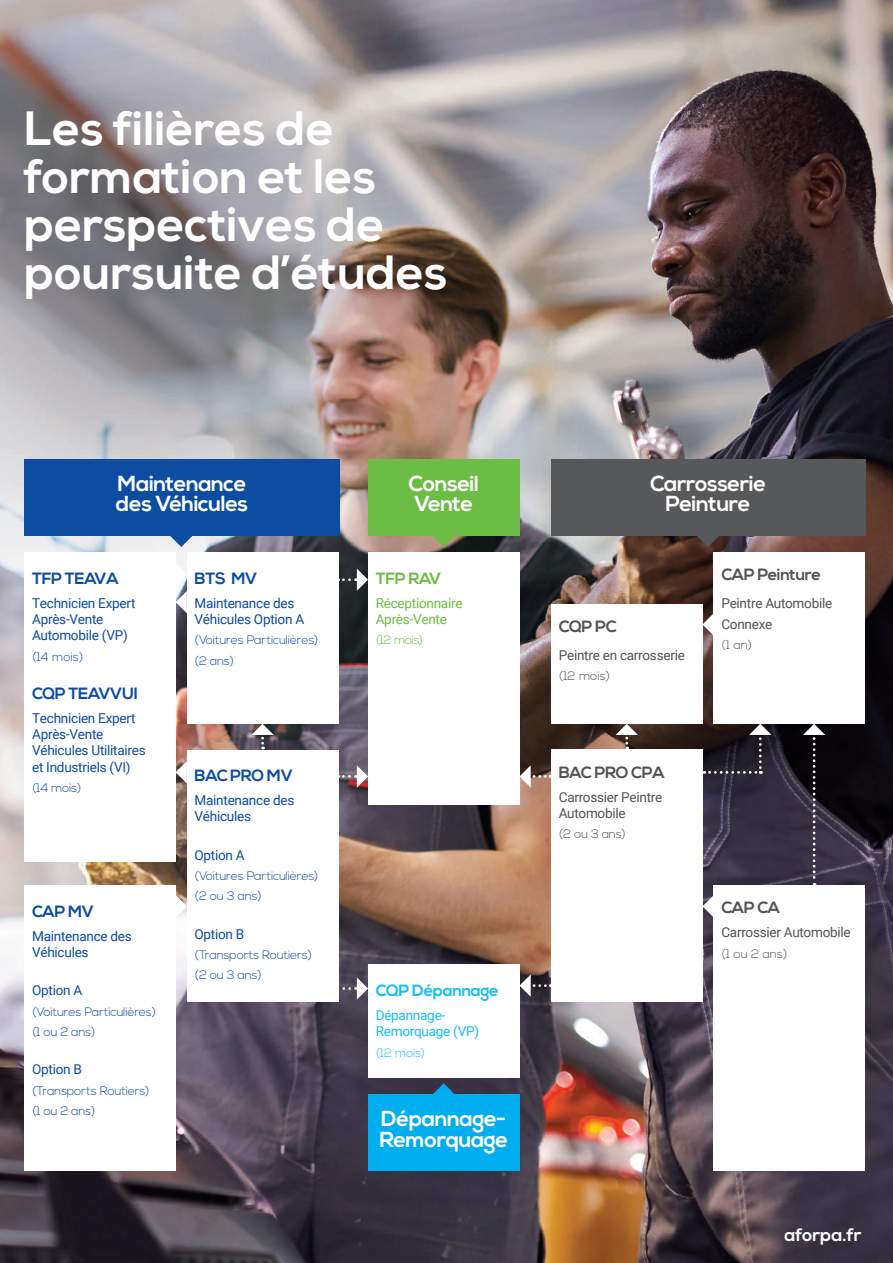
<style>
.page{position:relative;width:893px;height:1263px;background:#fff}
.page>*{position:absolute;margin:0;border:0;box-sizing:border-box;transform-origin:0 0}
.t1{font:700 48px/48px "Nexa";color:#fff}
.t2{font:700 21.75px/20.4px "Nexa";letter-spacing:-.02em;color:#fff}
.t3{font:700 18px "Nexa";color:#fff}
.t4{font:700 16.35px "Nexa";letter-spacing:-.02em;color:#0d4da1}
.t5{font:700 16.35px "Nexa";letter-spacing:-.02em;color:#535355}
.t6{font:700 16.35px "Nexa";letter-spacing:-.02em;color:#15c0f2}
.t7{font:700 16.35px "Nexa";letter-spacing:-.02em;color:#6cbd45}
.t8{font:13.65px/16.4px "Roboto";letter-spacing:-.02em;color:#0d4da1}
.t9{font:13.65px/16.4px "Roboto";letter-spacing:-.02em;color:#535355}
.t10{font:13.65px/16.4px "Roboto";letter-spacing:-.02em;color:#6cbd45}
.t11{font:13.65px/16.4px "Roboto";letter-spacing:-.02em;color:#15c0f2}
.t12{font:300 12.15px/20.4px "Nexa";letter-spacing:-.02em;color:#0d4da1}
.t13{font:300 12.15px "Nexa";color:#535355}
.t14{font:300 12.15px "Nexa";letter-spacing:-.04em;color:#6cbd45}
.t15{font:300 12.15px "Nexa";letter-spacing:-.02em;color:#15c0f2}
</style>
<div class="page">
<img style="left:0;top:0;width:893px;height:1263px">
<div style="left:24px;top:552px;width:152px;height:310px;background:#fff"></div>
<div style="left:24px;top:886px;width:152px;height:285px;background:#fff"></div>
<div style="left:187px;top:552px;width:151px;height:172px;background:#fff"></div>
<div style="left:187px;top:750px;width:151px;height:251px;background:#fff"></div>
<div style="left:368px;top:552px;width:151px;height:253px;background:#fff"></div>
<div style="left:368px;top:965px;width:151px;height:113px;background:#fff"></div>
<div style="left:551px;top:604px;width:151px;height:120px;background:#fff"></div>
<div style="left:551px;top:750px;width:151px;height:252px;background:#fff"></div>
<div style="left:714px;top:886px;width:151px;height:285px;background:#fff"></div>
<div style="left:714px;top:552px;width:151px;height:172px;background:#fff"></div>
<div style="left:24px;top:459px;width:316px;height:77px;background:#0d4da1"></div>
<div style="left:368px;top:1094px;width:151px;height:77px;background:#00aeef"></div>
<div style="left:551px;top:459px;width:314px;height:77px;background:#57585a"></div>
<div style="left:368px;top:459px;width:151px;height:77px;background:#6cbd45"></div>
<svg style="left:176px;top:563px;width:11px;height:22px"></svg>
<svg style="left:170px;top:536px;width:22px;height:11px"></svg>
<svg style="left:433px;top:536px;width:22px;height:11px"></svg>
<svg style="left:433px;top:1083px;width:22px;height:11px"></svg>
<svg style="left:697px;top:536px;width:22px;height:11px"></svg>
<svg style="left:176px;top:895px;width:11px;height:22px"></svg>
<svg style="left:702px;top:613px;width:12px;height:23px"></svg>
<svg style="left:702px;top:895px;width:12px;height:22px"></svg>
<svg style="left:176px;top:591px;width:11px;height:22px"></svg>
<svg style="left:176px;top:761px;width:11px;height:22px"></svg>
<svg style="left:251px;top:724px;width:23px;height:25px"></svg>
<svg style="left:616px;top:724px;width:22px;height:25px"></svg>
<svg style="left:803px;top:724px;width:22px;height:162px;background:#36323d"></svg>
<svg style="left:338px;top:977px;width:30px;height:23px"></svg>
<svg style="left:338px;top:765px;width:30px;height:23px"></svg>
<svg style="left:338px;top:568px;width:30px;height:23px"></svg>
<svg style="left:519px;top:974px;width:32px;height:23px"></svg>
<svg style="left:519px;top:765px;width:32px;height:23px"></svg>
<svg style="left:704px;top:724px;width:67px;height:50px;background:#2d272e"></svg>
<h1 class="t1" style="left:24px;top:106px;width:425px">Les filières de formation et les perspectives de poursuite d’études</h1>
<h2 class="t2" style="left:116px;top:474px;width:134px">Maintenance des Véhicules</h2>
<p class="t4" style="left:32px;top:568px;width:88px">TFP TEAVA</p>
<p class="t8" style="left:32px;top:594px;width:105px">Technicien Expert<br>Après-Vente<br>Automobile (VP)</p>
<p class="t12" style="left:32px;top:647px;width:53px">(14 mois)</p>
<p class="t4" style="left:32px;top:684px;width:108px">CQP TEAVVUI</p>
<p class="t8" style="left:32px;top:709px;width:115px">Technicien Expert<br>Après-Vente<br>Véhicules Utilitaires et Industriels (VI)</p>
<p class="t12" style="left:32px;top:778px;width:51px">(14 mois)</p>
<p class="t4" style="left:32px;top:902px;width:64px">CAP MV</p>
<p class="t8" style="left:32px;top:927px;width:101px">Maintenance des<br>Véhicules</p>
<p class="t8" style="left:32px;top:982px;width:52px">Option A</p>
<p class="t12" style="left:32px;top:1002px;width:125px">(Voitures Particulières) (1 ou 2 ans)</p>
<p class="t8" style="left:32px;top:1061px;width:51px">Option B</p>
<p class="t12" style="left:32px;top:1081px;width:119px">(Transports Routiers) (1 ou 2 ans)</p>
<p class="t4" style="left:195px;top:568px;width:64px">BTS MV</p>
<p class="t8" style="left:195px;top:594px;width:111px">Maintenance des<br>Véhicules Option A</p>
<p class="t12" style="left:195px;top:630px;width:125px">(Voitures Particulières) (2 ans)</p>
<p class="t4" style="left:195px;top:766px;width:100px">BAC PRO MV</p>
<p class="t8" style="left:195px;top:791px;width:101px">Maintenance des<br>Véhicules</p>
<p class="t8" style="left:195px;top:846px;width:52px">Option A</p>
<p class="t12" style="left:195px;top:866px;width:125px">(Voitures Particulières) (2 ou 3 ans)</p>
<p class="t8" style="left:195px;top:925px;width:51px">Option B</p>
<p class="t12" style="left:195px;top:945px;width:119px">(Transports Routiers) (2 ou 3 ans)</p>
<h2 class="t2" style="left:408px;top:474px;width:72px">Conseil<br>Vente</h2>
<p class="t7" style="left:376px;top:568px;width:67px">TFP RAV</p>
<p class="t10" style="left:376px;top:594px;width:88px">Réceptionnaire<br>Après-Vente</p>
<p class="t14" style="left:376px;top:633px;width:49px">(12 mois)</p>
<p class="t6" style="left:376px;top:981px;width:125px">CQP Dépannage</p>
<p class="t11" style="left:376px;top:1006px;width:105px">Dépannage-<br>Remorquage (VP)</p>
<p class="t15" style="left:376px;top:1045px;width:51px">(12 mois)</p>
<h2 class="t2" style="left:379px;top:1109px;width:130px">Dépannage-<br>Remorquage</h2>
<h2 class="t2" style="left:650px;top:474px;width:117px;text-align:center">Carrosserie<br>Peinture</h2>
<p class="t5" style="left:559px;top:617px;width:59px">CQP PC</p>
<p class="t9" style="left:559px;top:646px;width:128px">Peintre en carrosserie</p>
<p class="t13" style="left:559px;top:669px;width:53px">(12 mois)</p>
<p class="t5" style="left:559px;top:762px;width:108px">BAC PRO CPA</p>
<p class="t9" style="left:559px;top:788px;width:105px">Carrossier Peintre<br>Automobile</p>
<p class="t13" style="left:559px;top:827px;width:69px">(2 ou 3 ans)</p>
<p class="t5" style="left:721px;top:565px;width:101px">CAP Peinture</p>
<p class="t9" style="left:721px;top:593px;width:112px;line-height:20.4px">Peintre Automobile<br>Connexe</p>
<p class="t13" style="left:721px;top:638px;width:32px">(1 an)</p>
<p class="t5" style="left:721px;top:898px;width:60px">CAP CA</p>
<p class="t9" style="left:721px;top:924px;width:131px">Carrossier Automobile</p>
<p class="t13" style="left:721px;top:946px;width:67px">(1 ou 2 ans)</p>
<h3 class="t3" style="left:784px;top:1225px;width:79px">aforpa.fr</h3>
</div>
